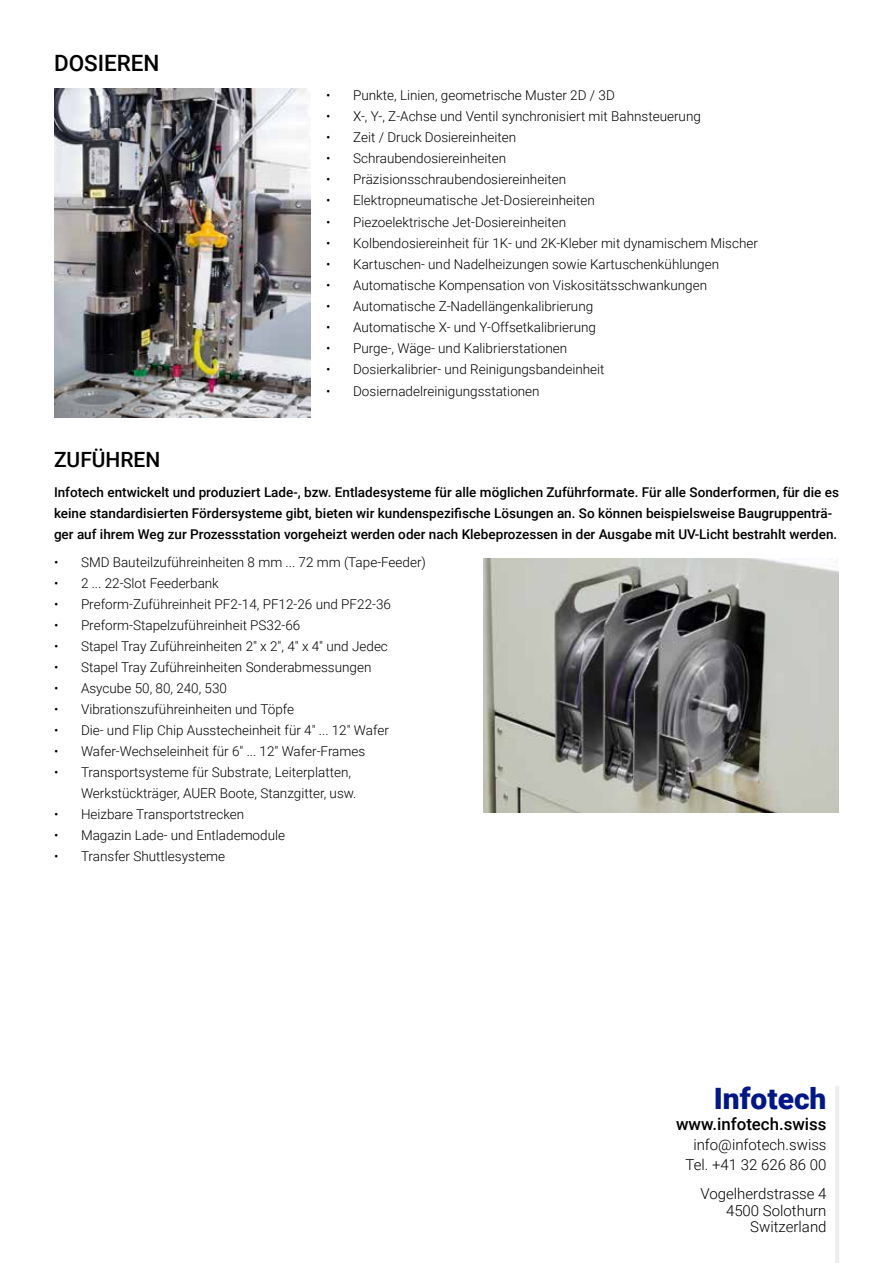
<style>
.page{position:relative;width:893px;height:1263px;background:#fff}
.page>*{position:absolute;margin:0;border:0;box-sizing:border-box;transform-origin:0 0}
.t1{font:900 29.4px "Roboto";color:#001789}
.t2{font:500 22.5px "Roboto";color:#000}
.t3{font:500 21px "Roboto";color:#000}
.t4{font:500 16.8px "Roboto";color:#000}
.t5{font:300 15px/16.5px "Roboto";color:#000;text-align:right}
.t6{font:300 13.5px/21px "Roboto";color:#000}
.t7{font:500 13.5px/21px "Roboto";color:#000}
</style>
<div class="page">
<img style="left:54px;top:89px;width:256px;height:329px">
<img style="left:484px;top:558px;width:355px;height:255px">
<hr style="left:835px;top:1086px;width:4px;height:177px;background:#eeeff0">
<h2 class="t2" style="left:54px;top:47px;width:107px">DOSIEREN</h2>
<h3 class="t3" style="left:54px;top:445px;width:108px">ZUFÜHREN</h3>
<p class="t6" style="left:326px;top:85px;width:290px">• Punkte, Linien, geometrische Muster 2D / 3D</p>
<p class="t6" style="left:326px;top:106px;width:376px">• X-, Y-, Z-Achse und Ventil synchronisiert mit Bahnsteuerung</p>
<p class="t6" style="left:326px;top:127px;width:192px">• Zeit / Druck Dosiereinheiten</p>
<p class="t6" style="left:326px;top:148px;width:182px">• Schraubendosiereinheiten</p>
<p class="t6" style="left:326px;top:169px;width:241px">• Präzisionsschraubendosiereinheiten</p>
<p class="t6" style="left:326px;top:190px;width:270px">• Elektropneumatische Jet-Dosiereinheiten</p>
<p class="t6" style="left:326px;top:211px;width:242px">• Piezoelektrische Jet-Dosiereinheiten</p>
<p class="t6" style="left:326px;top:232px;width:433px">• Kolbendosiereinheit für 1K- und 2K-Kleber mit dynamischem Mischer</p>
<p class="t6" style="left:326px;top:253px;width:394px">• Kartuschen- und Nadelheizungen sowie Kartuschenkühlungen</p>
<p class="t6" style="left:326px;top:274px;width:382px">• Automatische Kompensation von Viskositätsschwankungen</p>
<p class="t6" style="left:326px;top:295px;width:269px">• Automatische Z-Nadellängenkalibrierung</p>
<p class="t6" style="left:326px;top:316px;width:271px">• Automatische X- und Y-Offsetkalibrierung</p>
<p class="t6" style="left:326px;top:337px;width:243px">• Purge-, Wäge- und Kalibrierstationen</p>
<p class="t6" style="left:326px;top:358px;width:280px">• Dosierkalibrier- und Reinigungsbandeinheit</p>
<p class="t6" style="left:326px;top:380px;width:215px">• Dosiernadelreinigungsstationen</p>
<p class="t7" style="left:54px;top:481px;width:786px">Infotech entwickelt und produziert Lade-, bzw. Entladesysteme für alle möglichen Zuführformate. Für alle Sonderformen, für die es keine standardisierten Fördersysteme gibt, bieten wir kundenspezifische Lösungen an. So können beispielsweise Baugruppenträ&shy;ger auf ihrem Weg zur Prozessstation vorgeheizt werden oder nach Klebeprozessen in der Ausgabe mit UV-Licht bestrahlt werden.</p>
<p class="t6" style="left:54px;top:551px;width:374px">• SMD Bauteilzuführeinheiten 8 mm ... 72 mm (Tape-Feeder)</p>
<p class="t6" style="left:54px;top:572px;width:166px">• 2 ... 22-Slot Feederbank</p>
<p class="t6" style="left:54px;top:593px;width:338px">• Preform-Zuführeinheit PF2-14, PF12-26 und PF22-36</p>
<p class="t6" style="left:54px;top:614px;width:248px">• Preform-Stapelzuführeinheit PS32-66</p>
<p class="t6" style="left:54px;top:635px;width:335px">• Stapel Tray Zuführeinheiten 2" x 2", 4" x 4" und Jedec</p>
<p class="t6" style="left:54px;top:656px;width:319px">• Stapel Tray Zuführeinheiten Sonderabmessungen</p>
<p class="t6" style="left:54px;top:677px;width:175px">• Asycube 50, 80, 240, 530</p>
<p class="t6" style="left:54px;top:698px;width:242px">• Vibrationszuführeinheiten und Töpfe</p>
<p class="t6" style="left:54px;top:719px;width:336px">• Die- und Flip Chip Ausstecheinheit für 4" ... 12" Wafer</p>
<p class="t6" style="left:54px;top:740px;width:313px">• Wafer-Wechseleinheit für 6" ... 12" Wafer-Frames</p>
<p class="t6" style="left:81px;top:761px;width:277px;text-indent:-27px">• Transportsysteme für Substrate, Leiterplatten,<br>Werkstückträger, AUER Boote, Stanzgitter, usw.</p>
<p class="t6" style="left:54px;top:803px;width:192px">• Heizbare Transportstrecken</p>
<p class="t6" style="left:54px;top:824px;width:233px">• Magazin Lade- und Entlademodule</p>
<p class="t6" style="left:54px;top:845px;width:173px">• Transfer Shuttlesysteme</p>
<h1 class="t1" style="left:714px;top:1078px;width:114px">Infotech</h1>
<p class="t4" style="left:676px;top:1112px;width:152px">www.infotech.swiss</p>
<p class="t5" style="left:693px;top:1136px;width:135px">info@infotech.swiss</p>
<p class="t5" style="left:685px;top:1156px;width:143px">Tel. +41 32 626 86 00</p>
<p class="t5" style="left:700px;top:1185px;width:128px">Vogelherdstrasse 4<br>4500 Solothurn<br>Switzerland</p>
</div>
